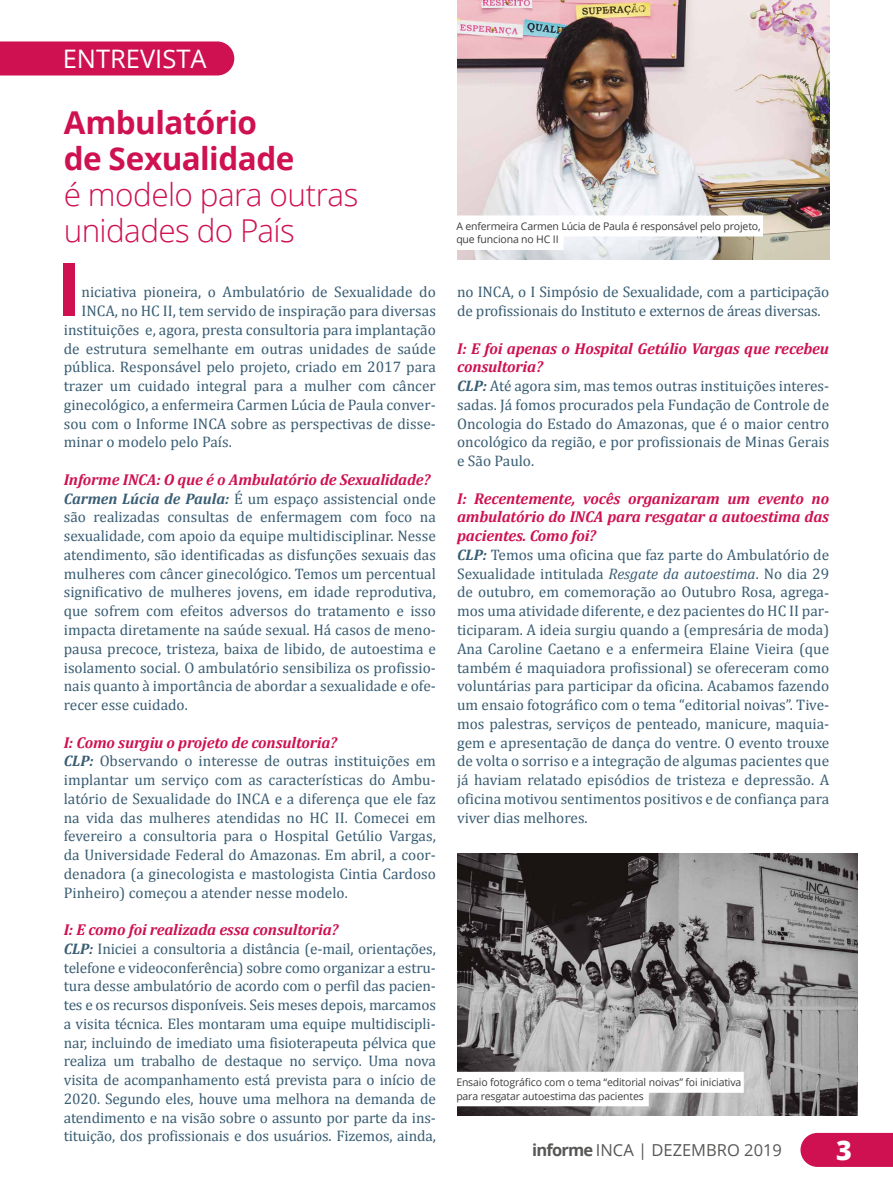
<style>
.page{position:relative;width:893px;height:1191px;background:#fff}
.page>*{position:absolute;margin:0;border:0;box-sizing:border-box;transform-origin:0 0}
.t1{font:700 73.35px "Open Sans";color:#cf1152}
.t2{font:300 31.5px/36px "Open Sans";letter-spacing:-.02em;color:#cf1152}
.t3{font:700 31.5px/36px "Open Sans";letter-spacing:-.02em;color:#cf1152}
.t4{font:800 27px "Open Sans";color:#fff}
.t5{font:25.5px "Open Sans";color:#fff}
.t6{font:16.5px "Open Sans";color:#575756}
.t7{font:italic 700 15.75px/18.8px "Cambria";letter-spacing:-.01em;color:#cf1152}
.t8{font:15.3px/18.8px "Cambria";color:#395d73;text-align:justify}
.t9{font:10.5px/13.5px "Open Sans";letter-spacing:-.015em;color:#3c3c3b}
.s1{font-weight:700;font-style:italic}
.s2{font-style:italic}
.s3{font-weight:700}
</style>
<div class="page">
<img style="left:457px;top:0;width:372px;height:260px">
<img style="left:457px;top:853px;width:401px;height:263px">
<div style="left:0;top:41px;width:234px;height:34px;background:#cf1152"></div>
<div style="left:456px;top:215px;width:307px;height:21px;background:#fff"></div>
<div style="left:456px;top:229px;width:108px;height:21px;background:#fff"></div>
<div style="left:456px;top:1071px;width:288px;height:21px;background:#fff"></div>
<div style="left:456px;top:1085px;width:193px;height:21px;background:#fff"></div>
<svg style="left:800px;top:1132px;width:93px;height:34px"></svg>
<h3 class="t5" style="left:63px;top:41px;width:145px">ENTREVISTA</h3>
<h2 class="t3" style="left:64px;top:104px;width:232px">Ambulatório de Sexualidade</h2>
<h2 class="t2" style="left:64px;top:176px;width:296px">é modelo para outras unidades do País</h2>
<h1 class="t1" style="left:57px;top:238px;width:26px">I</h1>
<p class="t8" style="left:81px;top:283px;width:356px">niciativa pioneira, o Ambulatório de Sexualidade do</p>
<p class="t8" style="left:81px;top:301px;width:356px">INCA, no HC II, tem servido de inspiração para diversas</p>
<p class="t8" style="left:64px;top:320px;width:373px">instituições e, agora, presta consultoria para implantação</p>
<p class="t8" style="left:64px;top:339px;width:374px">de estrutura semelhante em outras unidades de saúde</p>
<p class="t8" style="left:64px;top:358px;width:373px">pública. Responsável pelo projeto, criado em 2017 para</p>
<p class="t8" style="left:64px;top:376px;width:374px">trazer um cuidado integral para a mulher com câncer</p>
<p class="t8" style="left:64px;top:395px;width:374px">ginecológico, a enfermeira Carmen Lúcia de Paula conver-</p>
<p class="t8" style="left:64px;top:414px;width:374px">sou com o Informe INCA sobre as perspectivas de disse-</p>
<p class="t8" style="left:64px;top:433px;width:170px">minar o modelo pelo País.</p>
<p class="t7" style="left:64px;top:470px;width:368px">Informe INCA: O que é o Ambulatório de Sexualidade?</p>
<p class="t8" style="left:64px;top:489px;width:374px"><span class="s1">Carmen Lúcia de Paula:</span> É um espaço assistencial onde são realizadas consultas de enfermagem com foco na sexualidade, com apoio da equipe multidisciplinar. Nesse atendimento, são identificadas as disfunções sexuais das mulheres com câncer ginecológico. Temos um percentual significativo de mulheres jovens, em idade reprodutiva, que sofrem com efeitos adversos do tratamento e isso impacta diretamente na saúde sexual. Há casos de meno&shy;pausa precoce, tristeza, baixa de libido, de autoestima e isolamento social. O ambulatório sensibiliza os profissio&shy;nais quanto à importância de abordar a sexualidade e ofe&shy;recer esse cuidado.</p>
<p class="t7" style="left:64px;top:732px;width:275px">I: Como surgiu o projeto de consultoria?</p>
<p class="t8" style="left:64px;top:751px;width:374px"><span class="s1">CLP:</span> Observando o interesse de outras instituições em implantar um serviço com as características do Ambu&shy;latório de Sexualidade do INCA e a diferença que ele faz na vida das mulheres atendidas no HC II. Comecei em fevereiro a consultoria para o Hospital Getúlio Vargas, da Universidade Federal do Amazonas. Em abril, a coor&shy;denadora (a ginecologista e mastologista Cintia Cardoso Pinheiro) começou a atender nesse modelo.</p>
<p class="t7" style="left:64px;top:920px;width:276px">I: E como foi realizada essa consultoria?</p>
<p class="t8" style="left:64px;top:939px;width:374px"><span class="s1">CLP:</span> Iniciei a consultoria a distância (e-mail, orientações, telefone e videoconferência) sobre como organizar a estru&shy;tura desse ambulatório de acordo com o perfil das pacien&shy;tes e os recursos disponíveis. Seis meses depois, marcamos a visita técnica. Eles montaram uma equipe multidiscipli&shy;nar, incluindo de imediato uma fisioterapeuta pélvica que realiza um trabalho de destaque no serviço. Uma nova visita de acompanhamento está prevista para o início de 2020. Segundo eles, houve uma melhora na demanda de atendimento e na visão sobre o assunto por parte da ins&shy;tituição, dos profissionais e dos usuários. Fizemos, ainda,</p>
<p class="t9" style="left:456px;top:219px;width:306px">A enfermeira Carmen Lúcia de Paula é responsável pelo projeto, que funciona no HC II</p>
<p class="t8" style="left:457px;top:283px;width:374px">no INCA, o I Simpósio de Sexualidade, com a participação de profissionais do Instituto e externos de áreas diversas.</p>
<p class="t7" style="left:457px;top:338px;width:373px">I: E foi apenas o Hospital Getúlio Vargas que recebeu consultoria?</p>
<p class="t8" style="left:457px;top:376px;width:374px"><span class="s1">CLP:</span> Até agora sim, mas temos outras instituições interes&shy;sadas. Já fomos procurados pela Fundação de Controle de Oncologia do Estado do Amazonas, que é o maior centro oncológico da região, e por profissionais de Minas Gerais e São Paulo.</p>
<p class="t7" style="left:457px;top:488px;width:374px;text-align:justify">I: Recentemente, vocês organizaram um evento no ambulatório do INCA para resgatar a autoestima das pacientes. Como foi?</p>
<p class="t8" style="left:457px;top:545px;width:374px"><span class="s1">CLP:</span> Temos uma oficina que faz parte do Ambulatório de Sexualidade intitulada <span class="s2">Resgate da autoestima</span>. No dia 29 de outubro, em comemoração ao Outubro Rosa, agrega&shy;mos uma atividade diferente, e dez pacientes do HC II par&shy;ticiparam. A ideia surgiu quando a (empresária de moda)<br>Ana Caroline Caetano e a enfermeira Elaine Vieira (que também é maquiadora profissional) se ofereceram como voluntárias para participar da oficina. Acabamos fazendo um ensaio fotográfico com o tema “editorial noivas”. Tive&shy;mos palestras, serviços de penteado, manicure, maquia&shy;gem e apresentação de dança do ventre. O evento trouxe de volta o sorriso e a integração de algumas pacientes que já haviam relatado episódios de tristeza e depressão. A oficina motivou sentimentos positivos e de confiança para viver dias melhores.</p>
<p class="t9" style="left:456px;top:1075px;width:287px">Ensaio fotográfico com o tema “editorial noivas” foi iniciativa para resgatar autoestima das pacientes</p>
<p class="t6" style="left:532px;top:1138px;width:251px"><span class="s3">informe</span> INCA | DEZEMBRO 2019</p>
<h3 class="t4" style="left:836px;top:1129px;width:17px">3</h3>
</div>
